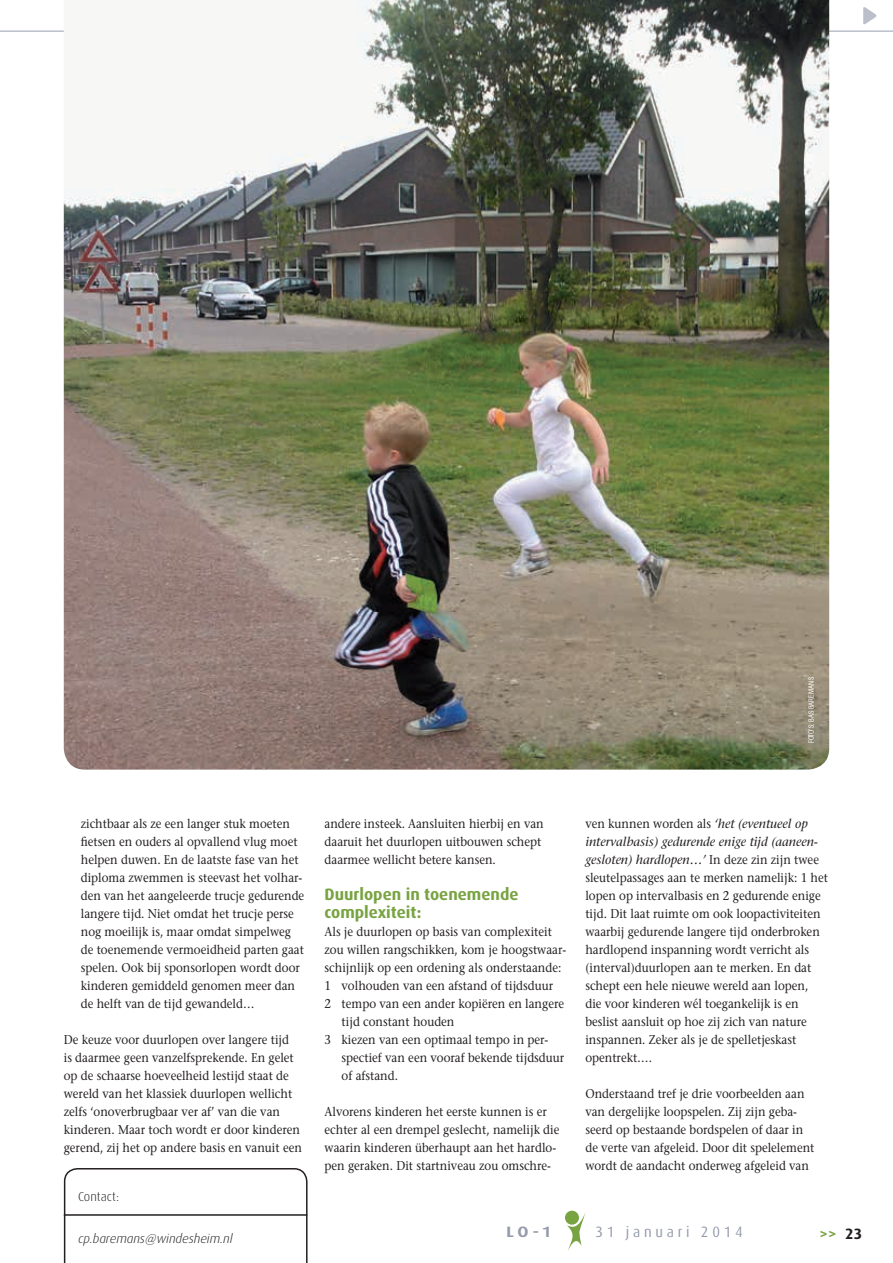
<style>
.page{position:relative;width:893px;height:1263px;background:#fff}
.page>*{position:absolute;margin:0;border:0;box-sizing:border-box;transform-origin:0 0}
.t1{font:700 16.5px/18px "Dax";color:#78a341}
.t2{font:15px "Dax";letter-spacing:.26em;color:#959bab;scale:.96 1}
.t3{font:700 15px "Dax Wide";color:#959bab}
.t4{font:700 15px "Dax";color:#78a341}
.t5{font:12.75px/18px "Stone Serif";color:#231f20;scale:.9 1}
.t6{font:italic 300 12.75px "Dax";color:#231f20}
.t7{font:300 12.75px "Dax";color:#231f20}
.t8{font:7.5px "Imago";letter-spacing:.025em;color:#fff;scale:.8 1}
.s1{font-style:italic}
.s2{color:#231f20}
</style>
<div class="page">
<svg style="left:0;top:0;width:893px;height:32px"></svg>
<svg style="left:64px;top:1168px;width:244px;height:95px"></svg>
<img style="left:64px;top:0;width:765px;height:770px">
<div style="left:565px;top:1211px;width:14px;height:14px;background:#78a341;border-radius:50%"></div>
<svg style="left:567px;top:1212px;width:19px;height:39px"></svg>
<p class="t8" style="left:807px;top:743px;width:84px;rotate:-90deg">Foto’s: Bas Baremans</p>
<p class="t5" style="left:81px;top:815px;width:250px">zichtbaar als ze een langer stuk moeten fietsen en ouders al opvallend vlug moet helpen duwen. En de laatste fase van het diploma zwemmen is steevast het volhar&shy;den van het aangeleerde trucje gedurende langere tijd. Niet omdat het trucje perse nog moeilijk is, maar omdat simpelweg de toenemende vermoeidheid parten gaat spelen. Ook bij sponsorlopen wordt door kinderen gemiddeld genomen meer dan de helft van de tijd gewandeld…</p>
<p class="t5" style="left:64px;top:1031px;width:266px">De keuze voor duurlopen over langere tijd<br>is daarmee geen vanzelfsprekende. En gelet op de schaarse hoeveelheid lestijd staat de wereld van het klassiek duurlopen wellicht zelfs ‘onoverbrugbaar ver af’ van die van kinderen. Maar toch wordt er door kinderen gerend, zij het op andere basis en vanuit een</p>
<p class="t7" style="left:78px;top:1189px;width:42px">Contact:</p>
<p class="t6" style="left:78px;top:1231px;width:156px">cp.baremans@windesheim.nl</p>
<p class="t5" style="left:325px;top:815px;width:245px">andere insteek. Aansluiten hierbij en van daaruit het duurlopen uitbouwen schept daarmee wellicht betere kansen.</p>
<p class="t1" style="left:325px;top:885px;width:195px">Duurlopen in toenemende complexiteit:</p>
<p class="t5" style="left:325px;top:923px;width:254px">Als je duurlopen op basis van complexiteit</p>
<p class="t5" style="left:325px;top:941px;width:270px">zou willen rangschikken, kom je hoogstwaar-</p>
<p class="t5" style="left:325px;top:959px;width:265px">schijnlijk op een ordening als onderstaande:</p>
<p class="t5" style="left:325px;top:977px;width:256px">1 volhouden van een afstand of tijdsduur</p>
<p class="t5" style="left:325px;top:995px;width:268px">2 tempo van een ander kopiëren en langere</p>
<p class="t5" style="left:342px;top:1013px;width:127px">tijd constant houden</p>
<p class="t5" style="left:325px;top:1031px;width:250px">3 kiezen van een optimaal tempo in per-</p>
<p class="t5" style="left:342px;top:1049px;width:249px">spectief van een vooraf bekende tijdsduur</p>
<p class="t5" style="left:342px;top:1067px;width:64px">of afstand.</p>
<p class="t5" style="left:325px;top:1103px;width:262px">Alvorens kinderen het eerste kunnen is er echter al een drempel geslecht, namelijk die waarin kinderen überhaupt aan het hardlo&shy;pen geraken. Dit startniveau zou omschre-</p>
<p class="t5" style="left:585px;top:815px;width:271px">ven kunnen worden als <span class="s1">‘het (eventueel op intervalbasis) gedurende enige tijd (aaneen&shy;gesloten) hardlopen…’</span> In deze zin zijn twee sleutelpassages aan te merken namelijk: 1 het lopen op intervalbasis en 2 gedurende enige tijd. Dit laat ruimte om ook loopactiviteiten waarbij gedurende langere tijd onderbroken hardlopend inspanning wordt verricht als (interval)duurlopen aan te merken. En dat schept een hele nieuwe wereld aan lopen,<br>die voor kinderen wél toegankelijk is en beslist aansluit op hoe zij zich van nature inspannen. Zeker als je de spelletjeskast opentrekt….</p>
<p class="t5" style="left:585px;top:1085px;width:256px">Onderstaand tref je drie voorbeelden aan van dergelijke loopspelen. Zij zijn geba&shy;seerd op bestaande bordspelen of daar in de verte van afgeleid. Door dit spelelement wordt de aandacht onderweg afgeleid van</p>
<p class="t3" style="left:506px;top:1223px;width:46px">LO-1</p>
<p class="t2" style="left:595px;top:1223px;width:155px">31 januari 2014</p>
<p class="t4" style="left:819px;top:1225px;width:44px">&gt;&gt; <span class="s2">23</span></p>
</div>
